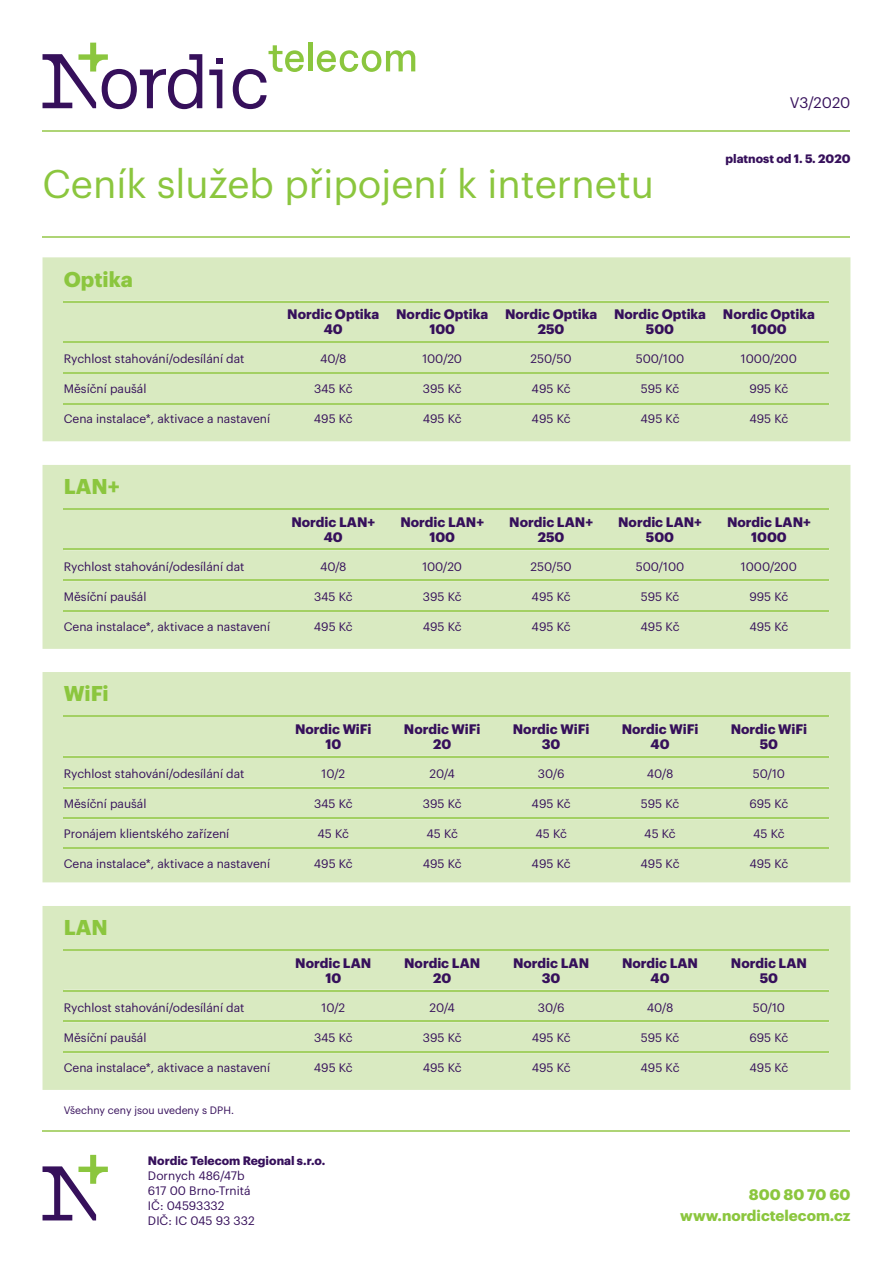
<style>
.page{position:relative;width:893px;height:1263px;background:#fff}
.page>*{position:absolute;margin:0;border:0;box-sizing:border-box;transform-origin:0 0}
.t1{font:39px "Graphik";color:#8bc63e}
.t2{font:700 21px "Graphik";color:#8bc63e}
.t3{font:700 15px/21px "Graphik";color:#8bc63e;text-align:right}
.t4{font:15px "Graphik";color:#36105b}
.t5{font:700 13.5px/15px "Graphik";color:#36105b;text-align:center}
.t6{font:12px/15px "Graphik";color:#36105b}
.t7{font:700 12px "Graphik";color:#36105b}
.t8{font:10.5px "Graphik";color:#36105b}
</style>
<div class="page">
<svg style="left:317px;top:50px;width:98px;height:22px"></svg>
<hr style="left:308px;top:43px;width:4px;height:28px;background:#8bc63e">
<svg style="left:216px;top:58px;width:6px;height:6px"></svg>
<svg style="left:43px;top:43px;width:159px;height:66px"></svg>
<svg style="left:209px;top:70px;width:13px;height:38px"></svg>
<svg style="left:233px;top:45px;width:71px;height:64px"></svg>
<hr style="left:43px;top:130px;width:807px;height:2px;background:#aed475">
<hr style="left:43px;top:237px;width:807px;height:1px;background:#aed475">
<hr style="left:43px;top:1130px;width:807px;height:2px;background:#aed475">
<svg style="left:43px;top:1155px;width:65px;height:65px"></svg>
<div style="left:43px;top:257px;width:807px;height:184px;background:#d9eac1"></div>
<div style="left:43px;top:465px;width:807px;height:184px;background:#d9eac1"></div>
<div style="left:43px;top:672px;width:807px;height:210px;background:#d9eac1"></div>
<hr style="left:64px;top:301px;width:765px;height:1px;background:#a3d063">
<hr style="left:64px;top:508px;width:765px;height:2px;background:#a3d063">
<hr style="left:64px;top:715px;width:765px;height:2px;background:#a3d063">
<hr style="left:64px;top:341px;width:765px;height:2px;background:#a3d063">
<hr style="left:64px;top:549px;width:765px;height:1px;background:#a3d063">
<hr style="left:64px;top:756px;width:765px;height:1px;background:#a3d063">
<hr style="left:64px;top:372px;width:765px;height:2px;background:#a3d063">
<hr style="left:64px;top:580px;width:765px;height:1px;background:#a3d063">
<hr style="left:64px;top:787px;width:765px;height:1px;background:#a3d063">
<hr style="left:64px;top:403px;width:765px;height:1px;background:#a3d063">
<hr style="left:64px;top:611px;width:765px;height:1px;background:#a3d063">
<hr style="left:64px;top:818px;width:765px;height:1px;background:#a3d063">
<hr style="left:64px;top:847px;width:765px;height:2px;background:#a3d063">
<div style="left:43px;top:906px;width:807px;height:184px;background:#d9eac1"></div>
<hr style="left:64px;top:949px;width:765px;height:2px;background:#a3d063">
<hr style="left:64px;top:990px;width:765px;height:1px;background:#a3d063">
<hr style="left:64px;top:1021px;width:765px;height:1px;background:#a3d063">
<hr style="left:64px;top:1052px;width:765px;height:1px;background:#a3d063">
<p class="t4" style="left:790px;top:91px;width:62px">V3/2020</p>
<h1 class="t1" style="left:43px;top:154px;width:613px">Ceník služeb připojení k internetu</h1>
<p class="t7" style="left:725px;top:149px;width:127px">platnost od 1. 5. 2020</p>
<h2 class="t2" style="left:64px;top:263px;width:71px">Optika</h2>
<p class="t6" style="left:64px;top:350px;width:182px">Rychlost stahování/odesílání dat</p>
<p class="t6" style="left:64px;top:380px;width:84px">Měsíční paušál</p>
<p class="t6" style="left:64px;top:410px;width:208px">Cena instalace*, aktivace a nastavení</p>
<p class="t5" style="left:287px;top:305px;width:94px">Nordic Optika<br>40</p>
<p class="t6" style="left:320px;top:350px;width:28px">40/8</p>
<p class="t6" style="left:314px;top:380px;width:40px">345 Kč</p>
<p class="t6" style="left:314px;top:410px;width:40px">495 Kč</p>
<p class="t5" style="left:396px;top:305px;width:94px">Nordic Optika<br>100</p>
<p class="t6" style="left:422px;top:350px;width:41px">100/20</p>
<p class="t6" style="left:423px;top:380px;width:40px">395 Kč</p>
<p class="t6" style="left:423px;top:410px;width:40px">495 Kč</p>
<p class="t5" style="left:505px;top:305px;width:94px">Nordic Optika<br>250</p>
<p class="t6" style="left:531px;top:350px;width:43px">250/50</p>
<p class="t6" style="left:532px;top:380px;width:40px">495 Kč</p>
<p class="t6" style="left:532px;top:410px;width:40px">495 Kč</p>
<p class="t5" style="left:614px;top:305px;width:94px">Nordic Optika<br>500</p>
<p class="t6" style="left:636px;top:350px;width:50px">500/100</p>
<p class="t6" style="left:641px;top:380px;width:40px">595 Kč</p>
<p class="t6" style="left:641px;top:410px;width:40px">495 Kč</p>
<p class="t5" style="left:723px;top:305px;width:94px">Nordic Optika<br>1000</p>
<p class="t6" style="left:741px;top:350px;width:58px">1000/200</p>
<p class="t6" style="left:749px;top:380px;width:40px">995 Kč</p>
<p class="t6" style="left:749px;top:410px;width:40px">495 Kč</p>
<h2 class="t2" style="left:64px;top:470px;width:58px">LAN+</h2>
<p class="t6" style="left:64px;top:558px;width:182px">Rychlost stahování/odesílání dat</p>
<p class="t6" style="left:64px;top:588px;width:84px">Měsíční paušál</p>
<p class="t6" style="left:64px;top:618px;width:208px">Cena instalace*, aktivace a nastavení</p>
<h2 class="t2" style="left:64px;top:677px;width:47px">WiFi</h2>
<p class="t6" style="left:64px;top:765px;width:182px">Rychlost stahování/odesílání dat</p>
<p class="t6" style="left:64px;top:795px;width:84px">Měsíční paušál</p>
<p class="t6" style="left:64px;top:825px;width:167px">Pronájem klientského zařízení</p>
<p class="t6" style="left:64px;top:855px;width:208px">Cena instalace*, aktivace a nastavení</p>
<h2 class="t2" style="left:64px;top:911px;width:46px">LAN</h2>
<p class="t5" style="left:291px;top:513px;width:85px">Nordic LAN+<br>40</p>
<p class="t6" style="left:320px;top:558px;width:28px">40/8</p>
<p class="t6" style="left:314px;top:588px;width:40px">345 Kč</p>
<p class="t6" style="left:314px;top:618px;width:40px">495 Kč</p>
<p class="t5" style="left:295px;top:720px;width:78px">Nordic WiFi<br>10</p>
<p class="t6" style="left:322px;top:765px;width:25px">10/2</p>
<p class="t6" style="left:314px;top:795px;width:40px">345 Kč</p>
<p class="t6" style="left:318px;top:825px;width:33px">45 Kč</p>
<p class="t6" style="left:314px;top:855px;width:40px">495 Kč</p>
<p class="t5" style="left:400px;top:513px;width:85px">Nordic LAN+<br>100</p>
<p class="t6" style="left:422px;top:558px;width:41px">100/20</p>
<p class="t6" style="left:423px;top:588px;width:40px">395 Kč</p>
<p class="t6" style="left:423px;top:618px;width:40px">495 Kč</p>
<p class="t5" style="left:509px;top:513px;width:85px">Nordic LAN+<br>250</p>
<p class="t6" style="left:531px;top:558px;width:43px">250/50</p>
<p class="t6" style="left:532px;top:588px;width:40px">495 Kč</p>
<p class="t6" style="left:532px;top:618px;width:40px">495 Kč</p>
<p class="t5" style="left:404px;top:720px;width:78px">Nordic WiFi<br>20</p>
<p class="t6" style="left:430px;top:765px;width:27px">20/4</p>
<p class="t6" style="left:423px;top:795px;width:40px">395 Kč</p>
<p class="t6" style="left:426px;top:825px;width:33px">45 Kč</p>
<p class="t6" style="left:423px;top:855px;width:40px">495 Kč</p>
<p class="t5" style="left:513px;top:720px;width:78px">Nordic WiFi<br>30</p>
<p class="t6" style="left:538px;top:765px;width:28px">30/6</p>
<p class="t6" style="left:532px;top:795px;width:40px">495 Kč</p>
<p class="t6" style="left:535px;top:825px;width:33px">45 Kč</p>
<p class="t6" style="left:532px;top:855px;width:40px">495 Kč</p>
<p class="t5" style="left:618px;top:513px;width:85px">Nordic LAN+<br>500</p>
<p class="t6" style="left:636px;top:558px;width:50px">500/100</p>
<p class="t6" style="left:641px;top:588px;width:40px">595 Kč</p>
<p class="t6" style="left:641px;top:618px;width:40px">495 Kč</p>
<p class="t5" style="left:727px;top:513px;width:85px">Nordic LAN+<br>1000</p>
<p class="t6" style="left:741px;top:558px;width:58px">1000/200</p>
<p class="t6" style="left:749px;top:588px;width:40px">995 Kč</p>
<p class="t6" style="left:749px;top:618px;width:40px">495 Kč</p>
<p class="t5" style="left:622px;top:720px;width:78px">Nordic WiFi<br>40</p>
<p class="t6" style="left:647px;top:765px;width:28px">40/8</p>
<p class="t6" style="left:641px;top:795px;width:40px">595 Kč</p>
<p class="t6" style="left:644px;top:825px;width:33px">45 Kč</p>
<p class="t6" style="left:641px;top:855px;width:40px">495 Kč</p>
<p class="t5" style="left:731px;top:720px;width:78px">Nordic WiFi<br>50</p>
<p class="t6" style="left:753px;top:765px;width:34px">50/10</p>
<p class="t6" style="left:749px;top:795px;width:40px">695 Kč</p>
<p class="t6" style="left:753px;top:825px;width:33px">45 Kč</p>
<p class="t6" style="left:749px;top:855px;width:40px">495 Kč</p>
<p class="t6" style="left:64px;top:999px;width:182px">Rychlost stahování/odesílání dat</p>
<p class="t6" style="left:64px;top:1029px;width:84px">Měsíční paušál</p>
<p class="t6" style="left:64px;top:1059px;width:208px">Cena instalace*, aktivace a nastavení</p>
<p class="t8" style="left:64px;top:1102px;width:172px">Všechny ceny jsou uvedeny s DPH.</p>
<p class="t5" style="left:295px;top:954px;width:78px">Nordic LAN<br>10</p>
<p class="t5" style="left:404px;top:954px;width:78px">Nordic LAN<br>20</p>
<p class="t5" style="left:513px;top:954px;width:78px">Nordic LAN<br>30</p>
<p class="t5" style="left:622px;top:954px;width:78px">Nordic LAN<br>40</p>
<p class="t5" style="left:731px;top:954px;width:78px">Nordic LAN<br>50</p>
<p class="t6" style="left:322px;top:999px;width:25px">10/2</p>
<p class="t6" style="left:314px;top:1029px;width:40px">345 Kč</p>
<p class="t6" style="left:314px;top:1059px;width:40px">495 Kč</p>
<p class="t6" style="left:430px;top:999px;width:27px">20/4</p>
<p class="t6" style="left:423px;top:1029px;width:40px">395 Kč</p>
<p class="t6" style="left:423px;top:1059px;width:40px">495 Kč</p>
<p class="t6" style="left:538px;top:999px;width:28px">30/6</p>
<p class="t6" style="left:532px;top:1029px;width:40px">495 Kč</p>
<p class="t6" style="left:532px;top:1059px;width:40px">495 Kč</p>
<p class="t6" style="left:647px;top:999px;width:28px">40/8</p>
<p class="t6" style="left:641px;top:1029px;width:40px">595 Kč</p>
<p class="t6" style="left:641px;top:1059px;width:40px">495 Kč</p>
<p class="t6" style="left:753px;top:999px;width:34px">50/10</p>
<p class="t6" style="left:749px;top:1029px;width:40px">695 Kč</p>
<p class="t6" style="left:749px;top:1059px;width:40px">495 Kč</p>
<p class="t7" style="left:148px;top:1151px;width:179px">Nordic Telecom Regional s.r.o.</p>
<p class="t6" style="left:148px;top:1167px;width:108px">Dornych 486/47b<br>617 00 Brno-Trnitá<br>IČ: 04593332<br>DIČ: IC 045 93 332</p>
<p class="t3" style="left:680px;top:1183px;width:172px">800 80 70 60 www.nordictelecom.cz</p>
</div>
